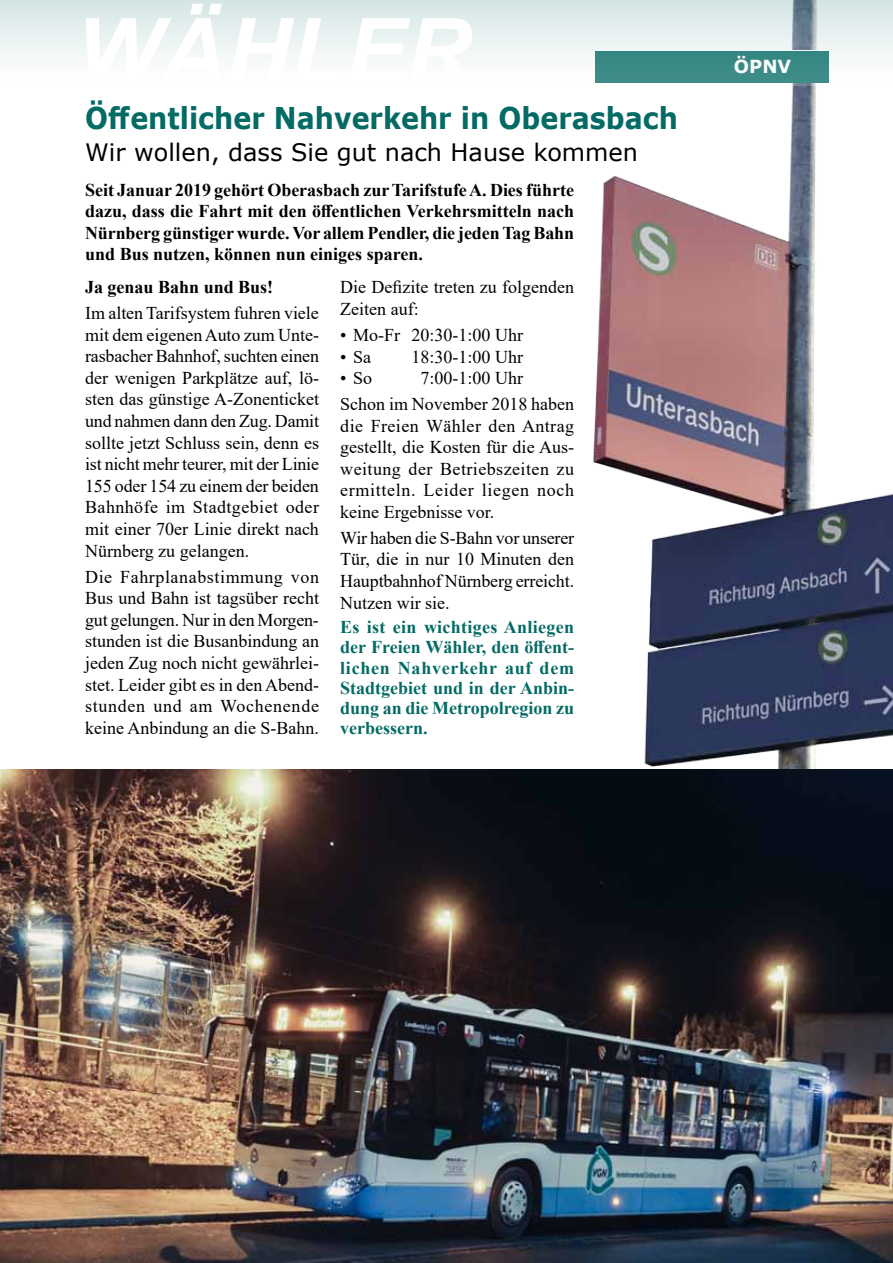
<style>
.page{position:relative;width:893px;height:1263px;background:#fff}
.page>*{position:absolute;margin:0;border:0;box-sizing:border-box;transform-origin:0 0}
.t1{font:italic 700 90px "Arial";color:#fff}
.t2{font:700 30px "Verdana";color:#046a64;scale:.9 1}
.t3{font:24px "Verdana";color:#000}
.t4{font:18px/21.6px "Times New Roman";color:#000;text-align:justify}
.t5{font:700 18px/21.6px "Times New Roman";color:#000;text-align:justify}
.t6{font:700 18px/20.2px "Times New Roman";color:#046a64;text-align:justify}
.t7{font:700 18px "Verdana";color:#fff}
</style>
<div class="page">
<img style="left:593px;top:86px;width:300px;height:683px">
<img style="left:0;top:769px;width:893px;height:494px">
<svg style="left:0;top:0;width:893px;height:86px"></svg>
<h1 class="t1" style="left:75px;top:-9px;width:396px">WÄHLER</h1>
<h2 class="t2" style="left:85px;top:97px;width:660px">Öffentlicher Nahverkehr in Oberasbach</h2>
<h3 class="t3" style="left:85px;top:135px;width:554px">Wir wollen, dass Sie gut nach Hause kommen</h3>
<p class="t5" style="left:85px;top:178px;width:491px">Seit Januar 2019 gehört Oberasbach zur Tarifstufe A. Dies führte dazu, dass die Fahrt mit den öffentlichen Verkehrsmitteln nach Nürnberg günstiger wurde. Vor allem Pendler, die jeden Tag Bahn und Bus nutzen, können nun einiges sparen.</p>
<p class="t5" style="left:85px;top:276px;width:190px">Ja genau Bahn und Bus!</p>
<p class="t4" style="left:85px;top:302px;width:235px">Im alten Tarifsystem fuhren viele mit dem eigenen Auto zum Unte&shy;rasbacher Bahnhof, suchten einen der wenigen Parkplätze auf, lö&shy;sten das günstige A-Zonenticket und nahmen dann den Zug. Damit sollte jetzt Schluss sein, denn es ist nicht mehr teurer, mit der Linie 155 oder 154 zu einem der beiden Bahnhöfe im Stadtgebiet oder mit einer 70er Linie direkt nach Nürnberg zu gelangen.</p>
<p class="t4" style="left:85px;top:565px;width:235px">Die Fahrplanabstimmung von Bus und Bahn ist tagsüber recht gut gelungen. Nur in den Morgen&shy;stunden ist die Busanbindung an jeden Zug noch nicht gewährlei&shy;stet. Leider gibt es in den Abend&shy;stunden und am Wochenende keine Anbindung an die S-Bahn.</p>
<p class="t4" style="left:340px;top:276px;width:235px">Die Defizite treten zu folgenden<br>Zeiten auf:</p>
<p class="t4" style="left:340px;top:323px;width:184px">• Mo-Fr 20:30-1:00 Uhr</p>
<p class="t4" style="left:340px;top:345px;width:32px">• Sa</p>
<p class="t4" style="left:412px;top:345px;width:113px">18:30-1:00 Uhr</p>
<p class="t4" style="left:340px;top:367px;width:33px">• So</p>
<p class="t4" style="left:340px;top:365px;width:235px;line-height:25.8px;text-indent:80px">7:00-1:00 Uhr<br>Schon im November 2018 haben</p>
<p class="t4" style="left:340px;top:414px;width:235px">die Freien Wähler den Antrag gestellt, die Kosten für die Aus&shy;weitung der Betriebszeiten zu ermitteln. Leider liegen noch keine Ergebnisse vor.</p>
<p class="t4" style="left:340px;top:526px;width:235px">Wir haben die S-Bahn vor unserer Tür, die in nur 10 Minuten den Hauptbahnhof Nürnberg erreicht.<br>Nutzen wir sie.</p>
<p class="t6" style="left:340px;top:616px;width:235px">Es ist ein wichtiges Anliegen der Freien Wähler, den öffent&shy;lichen Nahverkehr auf dem Stadtgebiet und in der Anbin&shy;dung an die Metropolregion zu verbessern.</p>
<p class="t7" style="left:734px;top:54px;width:59px">ÖPNV</p>
</div>
